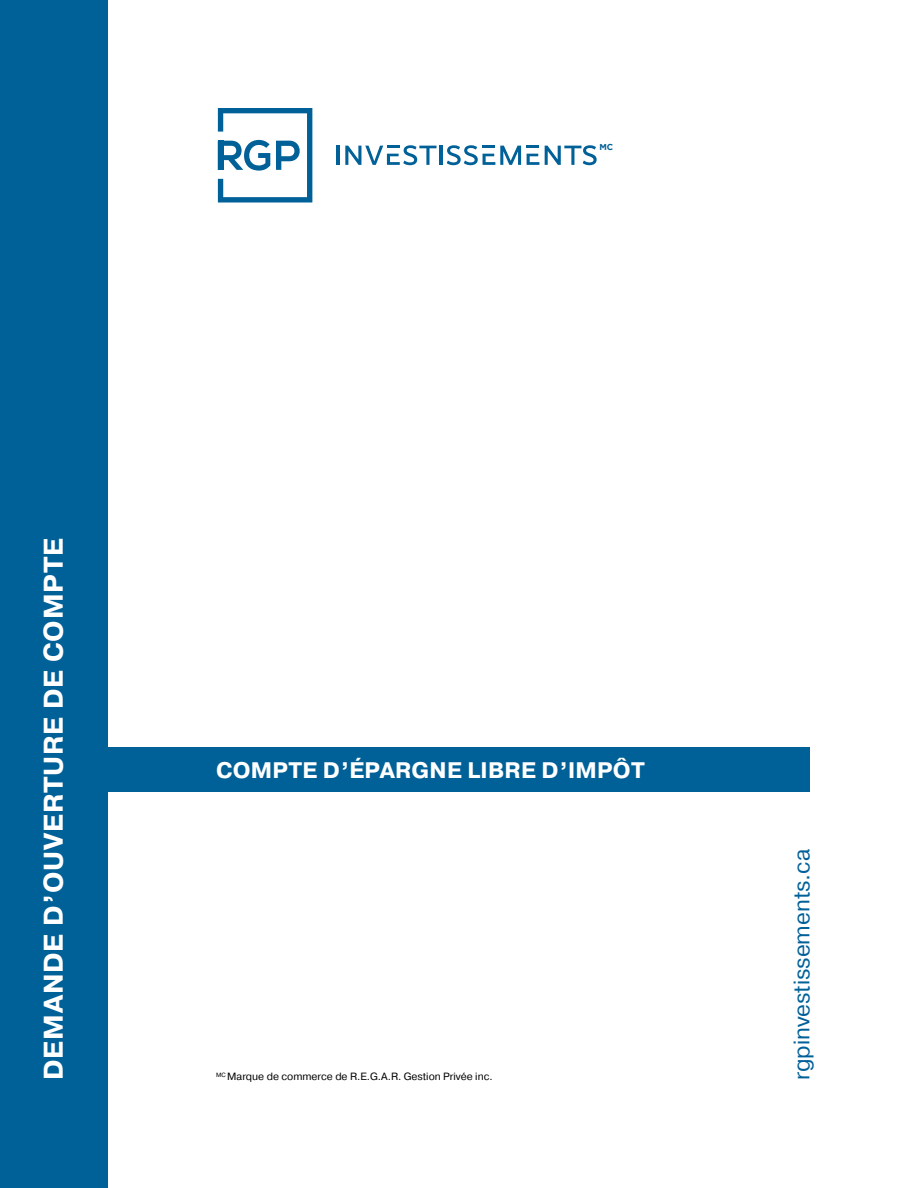
<style>
.page{position:relative;width:918px;height:1188px;background:#fff}
.page>*{position:absolute;margin:0;border:0;box-sizing:border-box;transform-origin:0 0}
.t1{font:700 27px "Pragmatica";letter-spacing:.03em;color:#fff}
.t2{font:700 22.5px "Pragmatica";letter-spacing:.01em;color:#fff}
.t3{font:22.5px "Pragmatica";color:#006098}
.t4{font:10.5px "Pragmatica";color:#000}
.t5{font:700 8.55px "Gotham";color:#006098}
</style>
<div class="page">
<div style="left:108px;top:747px;width:702px;height:45px;background:#006098"></div>
<div style="left:0;top:0;width:108px;height:1188px;background:#006098"></div>
<hr style="left:336px;top:146px;width:4px;height:19px;background:#006098">
<svg style="left:345px;top:145px;width:92px;height:20px"></svg>
<hr style="left:439px;top:146px;width:3px;height:19px;background:#006098">
<svg style="left:447px;top:145px;width:74px;height:20px"></svg>
<svg style="left:527px;top:154px;width:12px;height:11px"></svg>
<svg style="left:527px;top:146px;width:12px;height:2px"></svg>
<svg style="left:545px;top:145px;width:52px;height:20px"></svg>
<svg style="left:218px;top:108px;width:94px;height:94px"></svg>
<p class="t5" style="left:599px;top:142px;width:15px">MC</p>
<h1 class="t1" style="left:36px;top:1080px;width:543px;rotate:-90deg">DEMANDE D’OUVERTURE DE COMPTE</h1>
<h2 class="t2" style="left:216px;top:756px;width:430px">COMPTE D’ÉPARGNE LIBRE D’IMPÔT</h2>
<p class="t4" style="left:216px;top:1070px;width:278px"><sup>MC</sup> Marque de commerce de R.E.G.A.R. Gestion Privée inc.</p>
<h2 class="t3" style="left:788px;top:1080px;width:233px;rotate:-90deg">rgpinvestissements.ca</h2>
</div>
